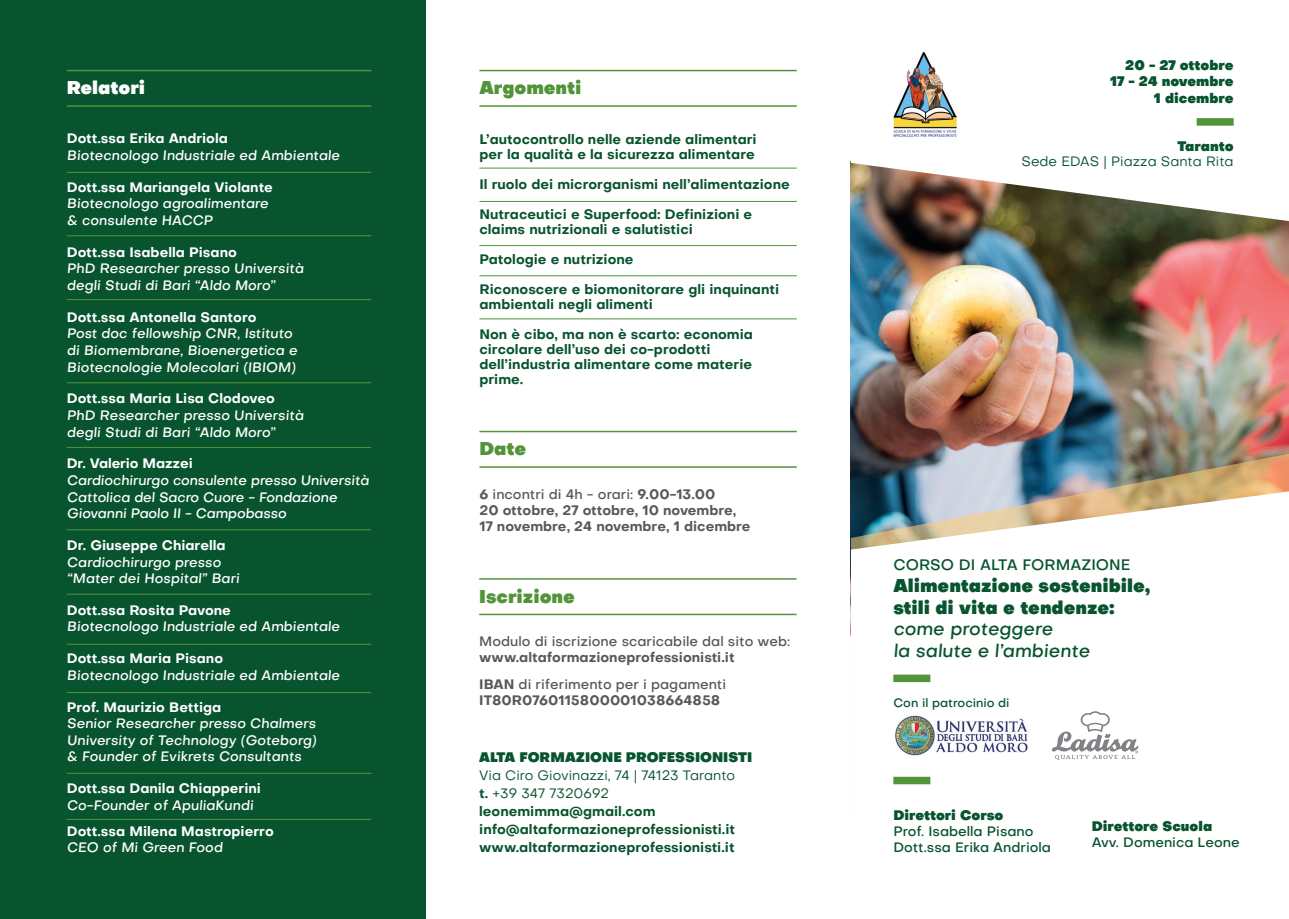
<style>
.page{position:relative;width:1289px;height:919px;background:#fff}
.page>*{position:absolute;margin:0;border:0;box-sizing:border-box;transform-origin:0 0}
.t1{font:900 18px/21.6px "Objective";color:#08542f}
.t2{font:italic 500 18px/21.6px "Objective";color:#08542f}
.t3{font:900 18px "Objective";color:#52943a}
.t4{font:900 18px "Objective";color:#fff}
.t5{font:500 15px "Objective";color:#08542f}
.t6{font:italic 500 13.5px/16.5px "Objective";color:#fff}
.t7{font:700 13.5px/15px "Objective";color:#08542f}
.t8{font:700 13.5px "Objective";color:#fff}
.t9{font:700 13.5px/16.2px "Objective";color:#57585a}
.t10{font:900 13.5px/16.2px "Objective";color:#08542f;text-align:right}
.t11{font:500 13.5px/16.2px "Objective";color:#08542f}
.t12{font:500 13.5px "Objective";color:#57585a}
.t13{font:13.5px "Objective";color:#08542f}
.t14{font:500 12px "Objective";color:#08542f}
.s1{font-weight:500}
.s2{font-weight:400}
</style>
<div class="page">
<img style="left:850px;top:221px;width:438px;height:231px">
<img style="left:850px;top:452px;width:438px;height:39px">
<svg style="left:850px;top:491px;width:438px;height:324px"></svg>
<svg style="left:850px;top:118px;width:438px;height:103px"></svg>
<div style="left:1196px;top:118px;width:37px;height:8px;background:#52943a"></div>
<img style="left:880px;top:52px;width:89px;height:90px">
<div style="left:0;top:0;width:425px;height:918px;background:#08542f"></div>
<hr style="left:67px;top:70px;width:304px;height:1px;background:#52943a">
<hr style="left:479px;top:70px;width:317px;height:1px;background:#52943a">
<hr style="left:67px;top:105px;width:304px;height:2px;background:#52943a">
<hr style="left:479px;top:105px;width:317px;height:2px;background:#52943a">
<hr style="left:67px;top:172px;width:304px;height:1px;background:#52943a">
<hr style="left:479px;top:168px;width:317px;height:1px;background:#52943a">
<hr style="left:479px;top:245px;width:317px;height:1px;background:#52943a">
<hr style="left:479px;top:201px;width:317px;height:1px;background:#52943a">
<hr style="left:479px;top:275px;width:317px;height:1px;background:#52943a">
<hr style="left:479px;top:318px;width:317px;height:1px;background:#52943a">
<hr style="left:67px;top:235px;width:304px;height:1px;background:#52943a">
<hr style="left:67px;top:299px;width:304px;height:1px;background:#52943a">
<hr style="left:67px;top:382px;width:304px;height:1px;background:#52943a">
<hr style="left:67px;top:447px;width:304px;height:1px;background:#52943a">
<hr style="left:67px;top:529px;width:304px;height:1px;background:#52943a">
<hr style="left:67px;top:593px;width:304px;height:1px;background:#52943a">
<hr style="left:67px;top:643px;width:304px;height:1px;background:#52943a">
<hr style="left:67px;top:692px;width:304px;height:1px;background:#52943a">
<hr style="left:67px;top:772px;width:304px;height:1px;background:#52943a">
<hr style="left:67px;top:819px;width:304px;height:1px;background:#52943a">
<hr style="left:479px;top:431px;width:317px;height:1px;background:#52943a">
<hr style="left:479px;top:466px;width:317px;height:1px;background:#52943a">
<hr style="left:479px;top:578px;width:317px;height:1px;background:#52943a">
<hr style="left:479px;top:613px;width:317px;height:2px;background:#52943a">
<svg style="left:1051px;top:711px;width:87px;height:49px"></svg>
<img style="left:893px;top:683px;width:142px;height:106px">
<div style="left:893px;top:776px;width:37px;height:8px;background:#52943a"></div>
<div style="left:893px;top:674px;width:37px;height:8px;background:#52943a"></div>
<h1 class="t4" style="left:67px;top:74px;width:80px">Relatori</h1>
<h1 class="t3" style="left:479px;top:74px;width:104px">Argomenti</h1>
<p class="t8" style="left:67px;top:129px;width:163px">Dott.ssa Erika Andriola</p>
<p class="t6" style="left:67px;top:147px;width:274px">Biotecnologo Industriale ed Ambientale</p>
<p class="t8" style="left:67px;top:177px;width:208px">Dott.ssa Mariangela Violante</p>
<p class="t6" style="left:67px;top:195px;width:203px">Biotecnologo agroalimentare &amp; consulente HACCP</p>
<p class="t8" style="left:67px;top:242px;width:172px">Dott.ssa Isabella Pisano</p>
<p class="t6" style="left:67px;top:260px;width:238px">PhD Researcher presso Università degli Studi di Bari “Aldo Moro”</p>
<p class="t8" style="left:67px;top:307px;width:191px">Dott.ssa Antonella Santoro</p>
<p class="t6" style="left:67px;top:325px;width:232px">Post doc fellowship CNR, Istituto di Biomembrane, Bioenergetica e<br>Biotecnologie Molecolari (IBIOM)</p>
<p class="t8" style="left:67px;top:389px;width:209px">Dott.ssa Maria Lisa Clodoveo</p>
<p class="t6" style="left:67px;top:407px;width:238px">PhD Researcher presso Università degli Studi di Bari “Aldo Moro”</p>
<p class="t8" style="left:67px;top:454px;width:127px">Dr. Valerio Mazzei</p>
<p class="t6" style="left:67px;top:472px;width:304px">Cardiochirurgo consulente presso Università<br>Cattolica del Sacro Cuore - Fondazione<br>Giovanni Paolo II - Campobasso</p>
<p class="t8" style="left:67px;top:535px;width:160px">Dr. Giuseppe Chiarella</p>
<p class="t6" style="left:67px;top:553px;width:174px">Cardiochirurgo presso “Mater dei Hospital” Bari</p>
<p class="t8" style="left:67px;top:600px;width:166px">Dott.ssa Rosita Pavone</p>
<p class="t6" style="left:67px;top:618px;width:274px">Biotecnologo Industriale ed Ambientale</p>
<p class="t8" style="left:67px;top:648px;width:158px">Dott.ssa Maria Pisano</p>
<p class="t6" style="left:67px;top:666px;width:274px">Biotecnologo Industriale ed Ambientale</p>
<p class="t8" style="left:67px;top:697px;width:156px">Prof. Maurizio Bettiga</p>
<p class="t6" style="left:67px;top:715px;width:251px;text-align:justify">Senior Researcher presso Chalmers University of Technology (Goteborg) &amp; Founder of Evikrets Consultants</p>
<p class="t8" style="left:67px;top:778px;width:196px">Dott.ssa Danila Chiapperini</p>
<p class="t6" style="left:67px;top:796px;width:188px">Co-Founder of ApuliaKundi</p>
<p class="t8" style="left:67px;top:821px;width:208px">Dott.ssa Milena Mastropierro</p>
<p class="t6" style="left:67px;top:839px;width:157px">CEO of Mi Green Food</p>
<p class="t7" style="left:479px;top:131px;width:279px">L’autocontrollo nelle aziende alimentari per la qualità e la sicurezza alimentare</p>
<p class="t7" style="left:479px;top:176px;width:312px">Il ruolo dei microrganismi nell’alimentazione</p>
<p class="t7" style="left:479px;top:206px;width:274px">Nutraceutici e Superfood: Definizioni e claims nutrizionali e salutistici</p>
<p class="t7" style="left:479px;top:251px;width:156px">Patologie e nutrizione</p>
<p class="t7" style="left:479px;top:281px;width:301px">Riconoscere e biomonitorare gli inquinanti ambientali negli alimenti</p>
<p class="t7" style="left:479px;top:326px;width:275px">Non è cibo, ma non è scarto: economia circolare dell’uso dei co-prodotti dell’industria alimentare come materie prime.</p>
<h1 class="t3" style="left:479px;top:434px;width:48px">Date</h1>
<p class="t9" style="left:479px;top:485px;width:273px">6 <span class="s1">incontri di 4h - orari:</span> 9.00-13.00<br>20 ottobre, 27 ottobre, 10 novembre,<br>17 novembre, 24 novembre, 1 dicembre</p>
<h1 class="t3" style="left:479px;top:582px;width:97px">Iscrizione</h1>
<p class="t12" style="left:479px;top:632px;width:312px">Modulo di iscrizione scaricabile dal sito web:</p>
<p class="t9" style="left:479px;top:644px;width:257px;line-height:26.4px">www.altaformazioneprofessionisti.it<br>IBAN <span class="s1">di riferimento per i pagamenti</span></p>
<p class="t9" style="left:479px;top:691px;width:243px">IT80R0760115800001038664858</p>
<p class="t10" style="left:479px;top:749px;width:274px">ALTA FORMAZIONE PROFESSIONISTI</p>
<p class="t7" style="left:479px;top:766px;width:257px;line-height:18px"><span class="s2">Via Ciro Giovinazzi, 74 | 74123 Taranto </span>t. <span class="s2">+39 347 7320692 </span>leonemimma@gmail.com info@altaformazioneprofessionisti.it www.altaformazioneprofessionisti.it</p>
<p class="t10" style="left:1110px;top:57px;width:125px">20 - 27 ottobre<br>17 - 24 novembre<br>1 dicembre</p>
<p class="t10" style="left:1177px;top:138px;width:58px">Taranto</p>
<p class="t13" style="left:1021px;top:153px;width:214px">Sede EDAS | Piazza Santa Rita</p>
<p class="t5" style="left:893px;top:554px;width:239px">CORSO DI ALTA FORMAZIONE</p>
<h1 class="t1" style="left:893px;top:574px;width:258px">Alimentazione sostenibile, stili di vita e tendenze:</h1>
<h1 class="t2" style="left:893px;top:618px;width:198px">come proteggere<br>la salute e l’ambiente</h1>
<p class="t14" style="left:893px;top:694px;width:118px">Con il patrocinio di</p>
<p class="t10" style="left:893px;top:806px;width:112px">Direttori Corso</p>
<p class="t11" style="left:893px;top:823px;width:159px">Prof. Isabella Pisano<br>Dott.ssa Erika Andriola</p>
<p class="t10" style="left:1091px;top:818px;width:122px">Direttore Scuola</p>
<p class="t11" style="left:1091px;top:834px;width:150px">Avv. Domenica Leone</p>
</div>
